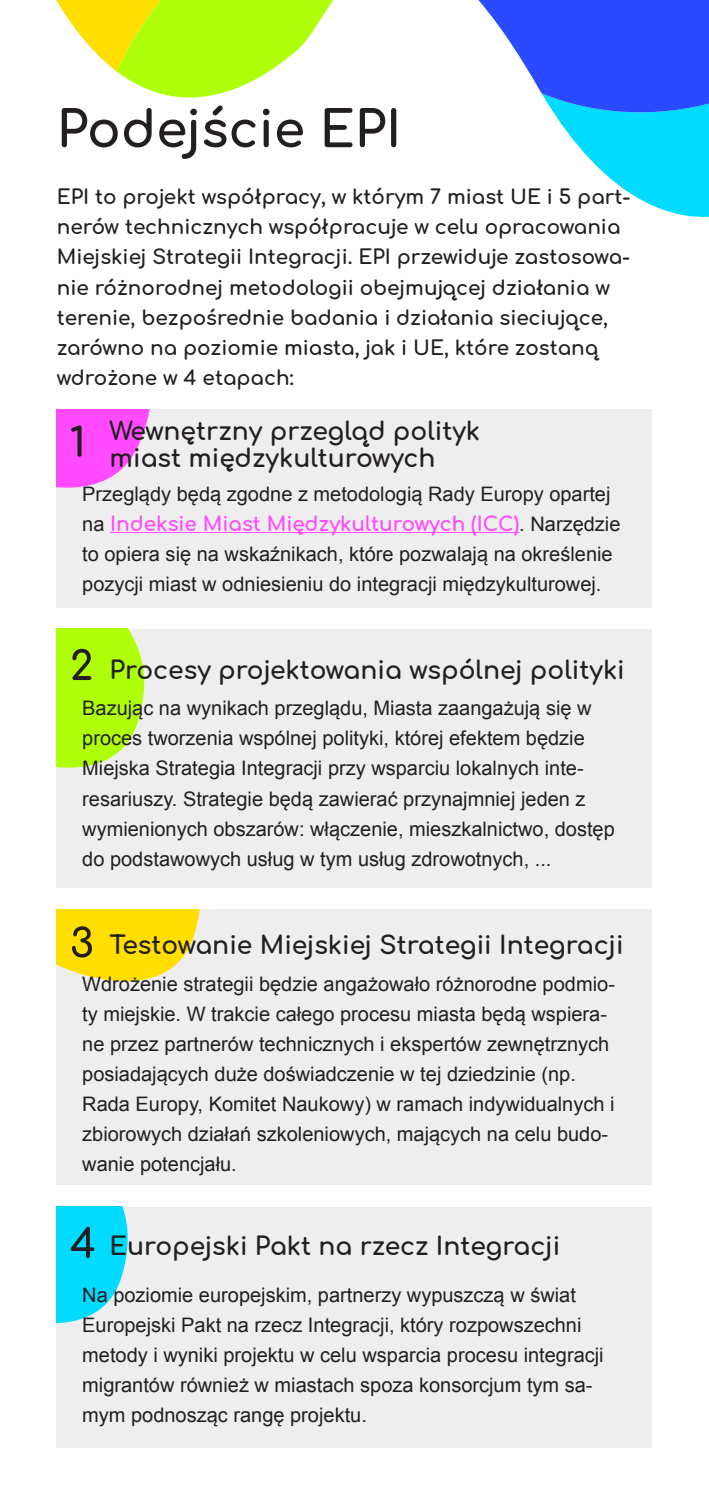
<style>
.page{position:relative;width:709px;height:1489px;background:#fff}
.page>*{position:absolute;margin:0;border:0;box-sizing:border-box;transform-origin:0 0}
.t1{font:700 50.25px "Comfortaa";color:#231f20}
.t2{font:700 25px/27.5px "Comfortaa";color:#231f20}
.t3{font:20px/30px "Arial";color:#231f20}
.t4{font:700 20px/30px "Comfortaa";color:#231f20}
.s1{font-family:"Comfortaa";font-weight:700;color:#ff4aff}
</style>
<div class="page">
<div style="left:57px;top:409px;width:595px;height:198px;background:#eeeeef"></div>
<svg style="left:57px;top:409px;width:93px;height:79px"></svg>
<hr style="left:110px;top:532px;width:409px;height:1px;background:#ff4aff">
<div style="left:57px;top:629px;width:595px;height:258px;background:#eeeeef"></div>
<svg style="left:57px;top:629px;width:88px;height:139px"></svg>
<div style="left:57px;top:909px;width:595px;height:275px;background:#eeeeef"></div>
<svg style="left:57px;top:909px;width:143px;height:73px"></svg>
<div style="left:57px;top:1206px;width:595px;height:240px;background:#eeeeef"></div>
<svg style="left:57px;top:1206px;width:98px;height:118px"></svg>
<svg style="left:571px;top:137px;width:138px;height:80px;fill:#00dbff"></svg>
<svg style="left:56px;top:0;width:278px;height:98px"></svg>
<svg style="left:478px;top:0;width:231px;height:137px"></svg>
<p class="t1" style="left:57px;top:84px;width:346px">Podejście EPI</p>
<p class="t4" style="left:57px;top:180px;width:575px">EPI to projekt współpracy, w którym 7 miast UE i 5 part&shy;nerów technicznych współpracuje w celu opracowania Miejskiej Strategii Integracji. EPI przewiduje zastosowa&shy;nie różnorodnej metodologii obejmującej działania w terenie, bezpośrednie badania i działania sieciujące, zarówno na poziomie miasta, jak i UE, które zostaną wdrożone w 4 etapach:</p>
<p class="t2" style="left:110px;top:414px;width:372px">Wewnętrzny przegląd polityk miast międzykulturowych</p>
<p class="t3" style="left:82px;top:478px;width:540px">Przeglądy będą zgodne z metodologią Rady Europy opartej na <span class="s1">Indeksie Miast Międzykulturowych (ICC)</span>. Narzędzie to opiera się na wskaźnikach, które pozwalają na określenie pozycji miast w odniesieniu do integracji międzykulturowej.</p>
<p class="t2" style="left:110px;top:653px;width:516px">Procesy projektowania wspólnej polityki</p>
<p class="t3" style="left:82px;top:693px;width:534px">Bazując na wynikach przeglądu, Miasta zaangażują się w proces tworzenia wspólnej polityki, której efektem będzie Miejska Strategia Integracji przy wsparciu lokalnych inte&shy;resariuszy. Strategie będą zawierać przynajmniej jeden z wymienionych obszarów: włączenie, mieszkalnictwo, dostęp do podstawowych usług w tym usług zdrowotnych, ...</p>
<p class="t2" style="left:110px;top:927px;width:515px">Testowanie Miejskiej Strategii Integracji</p>
<p class="t3" style="left:82px;top:968px;width:534px">Wdrożenie strategii będzie angażowało różnorodne podmio&shy;ty miejskie. W trakcie całego procesu miasta będą wspiera&shy;ne przez partnerów technicznych i ekspertów zewnętrznych posiadających duże doświadczenie w tej dziedzinie (np.<br>Rada Europy, Komitet Naukowy) w ramach indywidualnych i zbiorowych działań szkoleniowych, mających na celu budo&shy;wanie potencjału.</p>
<p class="t2" style="left:110px;top:1228px;width:452px">Europejski Pakt na rzecz Integracji</p>
<p class="t3" style="left:82px;top:1280px;width:523px">Na poziomie europejskim, partnerzy wypuszczą w świat Europejski Pakt na rzecz Integracji, który rozpowszechni metody i wyniki projektu w celu wsparcia procesu integracji migrantów również w miastach spoza konsorcjum tym sa&shy;mym podnosząc rangę projektu.</p>
</div>
